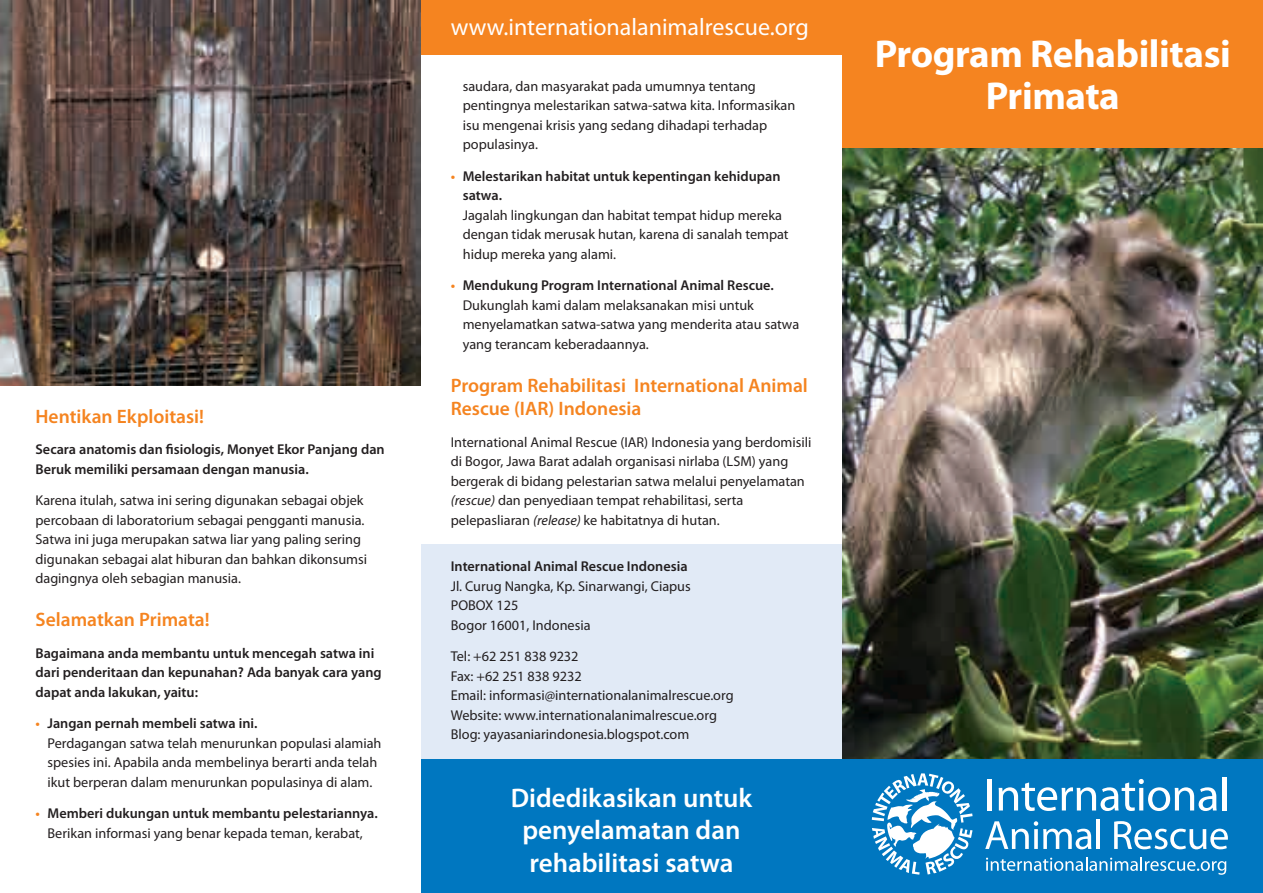
<style>
.page{position:relative;width:1263px;height:893px;background:#fff}
.page>*{position:absolute;margin:0;border:0;box-sizing:border-box;transform-origin:0 0}
.t1{font:700 39px "Myriad Pro";letter-spacing:-.01em;color:#fff}
.t2{font:600 27px "Myriad Pro";color:#fff}
.t3{font:24px "Myriad Pro";color:#fff}
.t4{font:600 19.5px/23.4px "Myriad Pro";color:#f58420}
.t5{font:14.25px/19.5px "Myriad Pro";color:#231f20}
.t6{font:600 14.25px/19.5px "Myriad Pro";color:#231f20}
.s1{color:#f58420}
.s2{font-style:italic}
</style>
<div class="page">
<div style="left:421px;top:545px;width:421px;height:214px;background:#e1eaf6"></div>
<div style="left:411px;top:0;width:852px;height:54px;background:#f58420"></div>
<img style="left:0;top:0;width:421px;height:385px">
<img style="left:842px;top:147px;width:421px;height:612px">
<div style="left:421px;top:759px;width:842px;height:134px;background:#0077c0"></div>
<div style="left:842px;top:48px;width:421px;height:99px;background:#f58420"></div>
<svg style="left:872px;top:773px;width:100px;height:102px"></svg>
<hr style="left:988px;top:779px;width:4px;height:31px;background:#fff">
<svg style="left:999px;top:779px;width:218px;height:32px"></svg>
<hr style="left:1222px;top:777px;width:4px;height:33px;background:#fff">
<svg style="left:985px;top:821px;width:106px;height:28px"></svg>
<hr style="left:1096px;top:820px;width:4px;height:29px;background:#fff">
<svg style="left:1114px;top:821px;width:114px;height:28px"></svg>
<svg style="left:986px;top:857px;width:240px;height:18px"></svg>
<p class="t4" style="left:35px;top:405px;width:170px">Hentikan Ekploitasi!</p>
<p class="t6" style="left:35px;top:440px;width:351px">Secara anatomis dan fisiologis, Monyet Ekor Panjang dan<br>Beruk memiliki persamaan dengan manusia.</p>
<p class="t5" style="left:35px;top:491px;width:331px">Karena itulah, satwa ini sering digunakan sebagai objek percobaan di laboratorium sebagai pengganti manusia.</p>
<p class="t5" style="left:35px;top:530px;width:333px">Satwa ini juga merupakan satwa liar yang paling sering digunakan sebagai alat hiburan dan bahkan dikonsumsi dagingnya oleh sebagian manusia.</p>
<p class="t4" style="left:35px;top:608px;width:176px">Selamatkan Primata!</p>
<p class="t6" style="left:35px;top:644px;width:348px">Bagaimana anda membantu untuk mencegah satwa ini dari penderitaan dan kepunahan? Ada banyak cara yang dapat anda lakukan, yaitu:</p>
<p class="t6" style="left:35px;top:714px;width:223px"><span class="s1">•</span> Jangan pernah membeli satwa ini.</p>
<p class="t5" style="left:47px;top:734px;width:336px">Perdagangan satwa telah menurunkan populasi alamiah</p>
<p class="t5" style="left:47px;top:753px;width:331px">spesies ini. Apabila anda membelinya berarti anda telah</p>
<p class="t5" style="left:47px;top:773px;width:326px">ikut berperan dalam menurunkan populasinya di alam.</p>
<p class="t6" style="left:35px;top:804px;width:344px"><span class="s1">•</span> Memberi dukungan untuk membantu pelestariannya.</p>
<p class="t5" style="left:47px;top:824px;width:317px">Berikan informasi yang benar kepada teman, kerabat,</p>
<p class="t3" style="left:451px;top:14px;width:360px">www.internationalanimalrescue.org</p>
<p class="t5" style="left:463px;top:76px;width:295px">saudara, dan masyarakat pada umumnya tentang</p>
<p class="t5" style="left:463px;top:96px;width:334px">pentingnya melestarikan satwa-satwa kita. Informasikan</p>
<p class="t5" style="left:463px;top:115px;width:306px">isu mengenai krisis yang sedang dihadapi terhadap</p>
<p class="t5" style="left:463px;top:135px;width:77px">populasinya.</p>
<p class="t6" style="left:451px;top:166px;width:331px"><span class="s1">•</span> Melestarikan habitat untuk kepentingan kehidupan</p>
<p class="t6" style="left:463px;top:186px;width:41px">satwa.</p>
<p class="t5" style="left:463px;top:205px;width:321px">Jagalah lingkungan dan habitat tempat hidup mereka</p>
<p class="t5" style="left:463px;top:225px;width:327px">dengan tidak merusak hutan, karena di sanalah tempat</p>
<p class="t5" style="left:463px;top:244px;width:155px">hidup mereka yang alami.</p>
<p class="t6" style="left:451px;top:276px;width:324px"><span class="s1">•</span> Mendukung Program International Animal Rescue.</p>
<p class="t5" style="left:463px;top:295px;width:293px">Dukunglah kami dalam melaksanakan misi untuk</p>
<p class="t5" style="left:463px;top:315px;width:338px">menyelamatkan satwa-satwa yang menderita atau satwa</p>
<p class="t5" style="left:463px;top:334px;width:188px">yang terancam keberadaannya.</p>
<p class="t4" style="left:451px;top:374px;width:359px">Program Rehabilitasi International Animal<br>Rescue (IAR) Indonesia</p>
<p class="t5" style="left:451px;top:432px;width:362px">International Animal Rescue (IAR) Indonesia yang berdomisili di Bogor, Jawa Barat adalah organisasi nirlaba (LSM) yang bergerak di bidang pelestarian satwa melalui penyelamatan <span class="s2">(rescue)</span> dan penyediaan tempat rehabilitasi, serta pelepasliaran <span class="s2">(release)</span> ke habitatnya di hutan.</p>
<p class="t6" style="left:451px;top:557px;width:238px">International Animal Rescue Indonesia</p>
<p class="t5" style="left:451px;top:576px;width:242px">Jl. Curug Nangka, Kp. Sinarwangi, Ciapus</p>
<p class="t5" style="left:451px;top:596px;width:69px">POBOX 125</p>
<p class="t5" style="left:451px;top:615px;width:141px">Bogor 16001, Indonesia</p>
<p class="t5" style="left:451px;top:647px;width:129px">Tel: +62 251 838 9232</p>
<p class="t5" style="left:451px;top:666px;width:133px">Fax: +62 251 838 9232</p>
<p class="t5" style="left:451px;top:686px;width:284px">Email: informasi@internationalanimalrescue.org</p>
<p class="t5" style="left:451px;top:705px;width:268px">Website: www.internationalanimalrescue.org</p>
<p class="t5" style="left:451px;top:725px;width:240px">Blog: yayasaniarindonesia.blogspot.com</p>
<p class="t2" style="left:511px;top:783px;width:243px">Didedikasikan untuk</p>
<p class="t2" style="left:522px;top:815px;width:219px">penyelamatan dan</p>
<p class="t2" style="left:529px;top:848px;width:206px">rehabilitasi satwa</p>
<p class="t1" style="left:875px;top:32px;width:358px">Program Rehabilitasi</p>
<p class="t1" style="left:986px;top:74px;width:136px">Primata</p>
</div>
